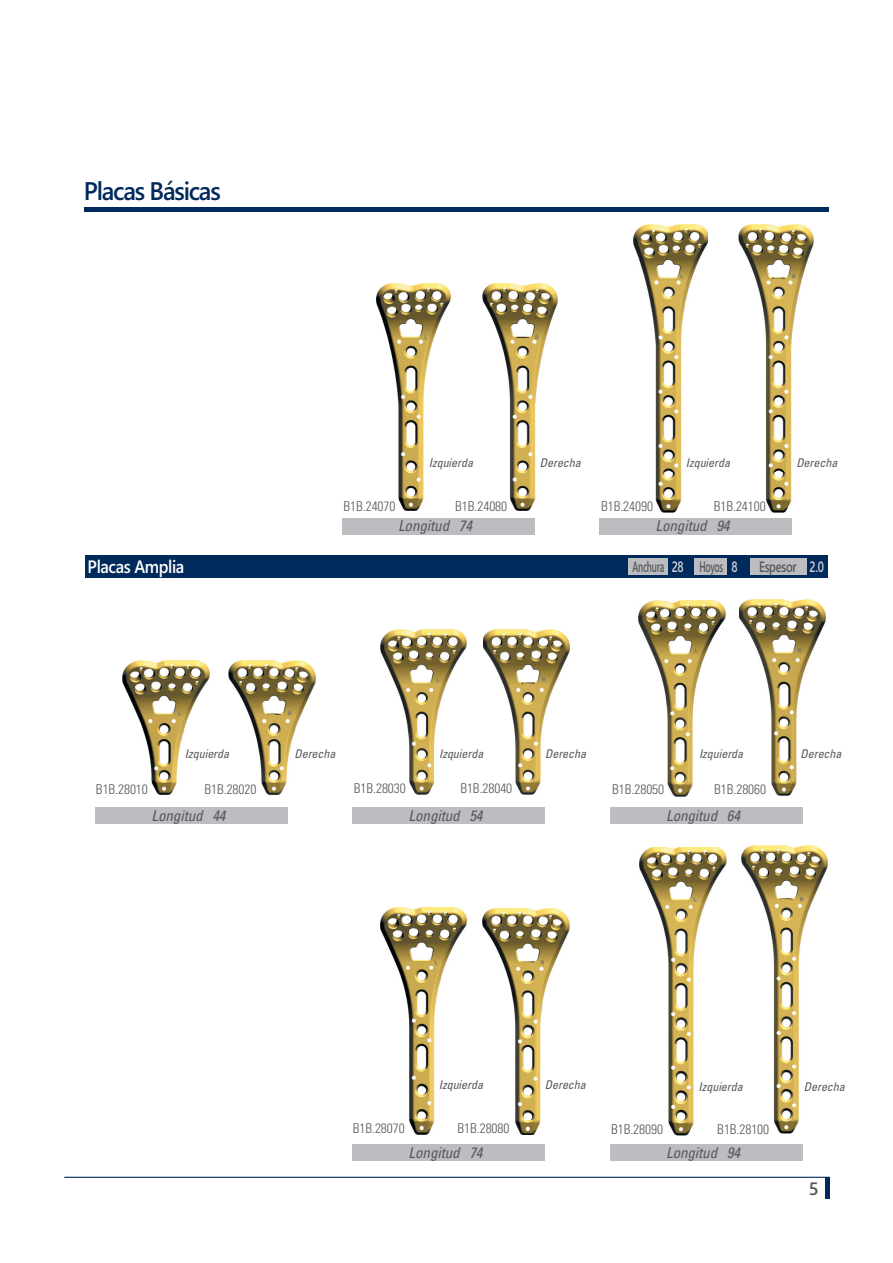
<style>
.page{position:relative;width:893px;height:1263px;background:#fff}
.page>*{position:absolute;margin:0;border:0;box-sizing:border-box;transform-origin:0 0}
.t1{font:600 25.5px "Segoe UI";letter-spacing:-.05em;color:#00295c;scale:.95 1}
.t2{font:600 18px "Segoe UI";letter-spacing:-.025em;color:#fff;scale:.9 1}
.t3{font:600 18px "Segoe UI";color:#57585a}
.t4{font:15px "Univeconobl";letter-spacing:-.005em;color:#57585a}
.t5{font:600 15px "Segoe UI";letter-spacing:-.025em;color:#57585a;scale:.58 1}
.t6{font:600 15px "Segoe UI";letter-spacing:-.025em;color:#57585a;scale:.75 1}
.t7{font:600 15px "Segoe UI";color:#d1d2d4;scale:.75 1}
.t8{font:13.5px "Univeconlig";letter-spacing:-.005em;color:#57585a}
.t9{font:12px "Univeconobl";letter-spacing:-.005em;color:#57585a}
.t10{font:5.25px "Yoon Gothic B KS Cpc EUC H";color:#6c6d70}
</style>
<div class="page">
<hr style="left:64px;top:1177px;width:765px;height:1px;background:#00295c">
<hr style="left:825px;top:1177px;width:4px;height:22px;background:#00295c">
<hr style="left:84px;top:208px;width:745px;height:4px;background:#00295c">
<div style="left:85px;top:555px;width:742px;height:23px;background:#00295c"></div>
<div style="left:694px;top:559px;width:33px;height:16px;background:#bcbdc0"></div>
<div style="left:628px;top:559px;width:40px;height:16px;background:#bcbdc0"></div>
<div style="left:750px;top:559px;width:56px;height:16px;background:#bcbdc0"></div>
<img style="left:634px;top:225px;width:74px;height:287px">
<img style="left:739px;top:225px;width:74px;height:287px">
<img style="left:376px;top:284px;width:74px;height:226px">
<img style="left:483px;top:284px;width:74px;height:226px">
<img style="left:229px;top:661px;width:86px;height:134px">
<img style="left:483px;top:629px;width:87px;height:166px">
<img style="left:739px;top:600px;width:86px;height:195px">
<img style="left:639px;top:600px;width:86px;height:196px">
<img style="left:380px;top:629px;width:87px;height:166px">
<img style="left:123px;top:660px;width:86px;height:134px">
<img style="left:482px;top:908px;width:87px;height:227px">
<img style="left:741px;top:846px;width:87px;height:288px">
<img style="left:640px;top:847px;width:86px;height:288px">
<img style="left:380px;top:908px;width:86px;height:226px">
<div style="left:96px;top:807px;width:192px;height:16px;background:#bcbdc0"></div>
<div style="left:353px;top:807px;width:192px;height:16px;background:#bcbdc0"></div>
<div style="left:610px;top:807px;width:192px;height:16px;background:#bcbdc0"></div>
<div style="left:353px;top:1144px;width:192px;height:16px;background:#bcbdc0"></div>
<div style="left:610px;top:1144px;width:192px;height:16px;background:#bcbdc0"></div>
<div style="left:342px;top:518px;width:192px;height:16px;background:#bcbdc0"></div>
<div style="left:600px;top:518px;width:192px;height:16px;background:#bcbdc0"></div>
<h1 class="t1" style="left:84px;top:171px;width:146px">Placas Básicas</h1>
<p class="t10" style="left:425px;top:332px;width:5px">L</p>
<p class="t10" style="left:535px;top:332px;width:5px">R</p>
<p class="t10" style="left:681px;top:272px;width:5px">L</p>
<p class="t10" style="left:792px;top:272px;width:5px">R</p>
<p class="t9" style="left:429px;top:455px;width:46px">Izquierda</p>
<p class="t9" style="left:540px;top:455px;width:42px">Derecha</p>
<p class="t9" style="left:686px;top:455px;width:46px">Izquierda</p>
<p class="t9" style="left:796px;top:455px;width:42px">Derecha</p>
<p class="t8" style="left:344px;top:498px;width:53px">B1B.24070</p>
<p class="t8" style="left:455px;top:498px;width:53px">B1B.24080</p>
<p class="t8" style="left:601px;top:498px;width:53px">B1B.24090</p>
<p class="t8" style="left:714px;top:498px;width:53px">B1B.24100</p>
<p class="t4" style="left:398px;top:517px;width:76px">Longitud 74</p>
<p class="t4" style="left:655px;top:517px;width:76px">Longitud 94</p>
<p class="t5" style="left:633px;top:554px;width:56px">Anchura</p>
<p class="t5" style="left:699px;top:554px;width:43px">Hoyos</p>
<p class="t6" style="left:759px;top:554px;width:51px">Espesor</p>
<h2 class="t2" style="left:88px;top:552px;width:109px">Placas Amplia</h2>
<p class="t7" style="left:672px;top:555px;width:18px">28</p>
<p class="t7" style="left:731px;top:555px;width:10px">8</p>
<p class="t7" style="left:810px;top:555px;width:21px">2.0</p>
<p class="t10" style="left:178px;top:708px;width:5px">L</p>
<p class="t10" style="left:288px;top:708px;width:5px">R</p>
<p class="t10" style="left:436px;top:674px;width:5px">L</p>
<p class="t10" style="left:542px;top:674px;width:5px">R</p>
<p class="t10" style="left:695px;top:645px;width:5px">L</p>
<p class="t10" style="left:798px;top:645px;width:5px">R</p>
<p class="t9" style="left:185px;top:746px;width:46px">Izquierda</p>
<p class="t9" style="left:294px;top:746px;width:42px">Derecha</p>
<p class="t9" style="left:439px;top:746px;width:46px">Izquierda</p>
<p class="t9" style="left:545px;top:746px;width:42px">Derecha</p>
<p class="t9" style="left:699px;top:746px;width:46px">Izquierda</p>
<p class="t9" style="left:800px;top:746px;width:42px">Derecha</p>
<p class="t8" style="left:96px;top:781px;width:53px">B1B.28010</p>
<p class="t8" style="left:204px;top:781px;width:53px">B1B.28020</p>
<p class="t8" style="left:354px;top:780px;width:53px">B1B.28030</p>
<p class="t8" style="left:460px;top:780px;width:53px">B1B.28040</p>
<p class="t8" style="left:612px;top:781px;width:53px">B1B.28050</p>
<p class="t8" style="left:714px;top:781px;width:53px">B1B.28060</p>
<p class="t4" style="left:152px;top:806px;width:76px">Longitud 44</p>
<p class="t4" style="left:409px;top:806px;width:76px">Longitud 54</p>
<p class="t4" style="left:666px;top:806px;width:76px">Longitud 64</p>
<p class="t10" style="left:435px;top:957px;width:5px">L</p>
<p class="t10" style="left:541px;top:957px;width:5px">R</p>
<p class="t10" style="left:694px;top:894px;width:5px">L</p>
<p class="t10" style="left:800px;top:894px;width:5px">R</p>
<p class="t9" style="left:439px;top:1077px;width:46px">Izquierda</p>
<p class="t9" style="left:545px;top:1077px;width:42px">Derecha</p>
<p class="t9" style="left:699px;top:1079px;width:46px">Izquierda</p>
<p class="t9" style="left:804px;top:1079px;width:42px">Derecha</p>
<p class="t8" style="left:353px;top:1120px;width:53px">B1B.28070</p>
<p class="t8" style="left:458px;top:1120px;width:53px">B1B.28080</p>
<p class="t8" style="left:611px;top:1121px;width:53px">B1B.28090</p>
<p class="t8" style="left:717px;top:1121px;width:53px">B1B.28100</p>
<p class="t4" style="left:409px;top:1143px;width:76px">Longitud 74</p>
<p class="t4" style="left:666px;top:1143px;width:76px">Longitud 94</p>
<h2 class="t3" style="left:809px;top:1174px;width:11px">5</h2>
</div>
